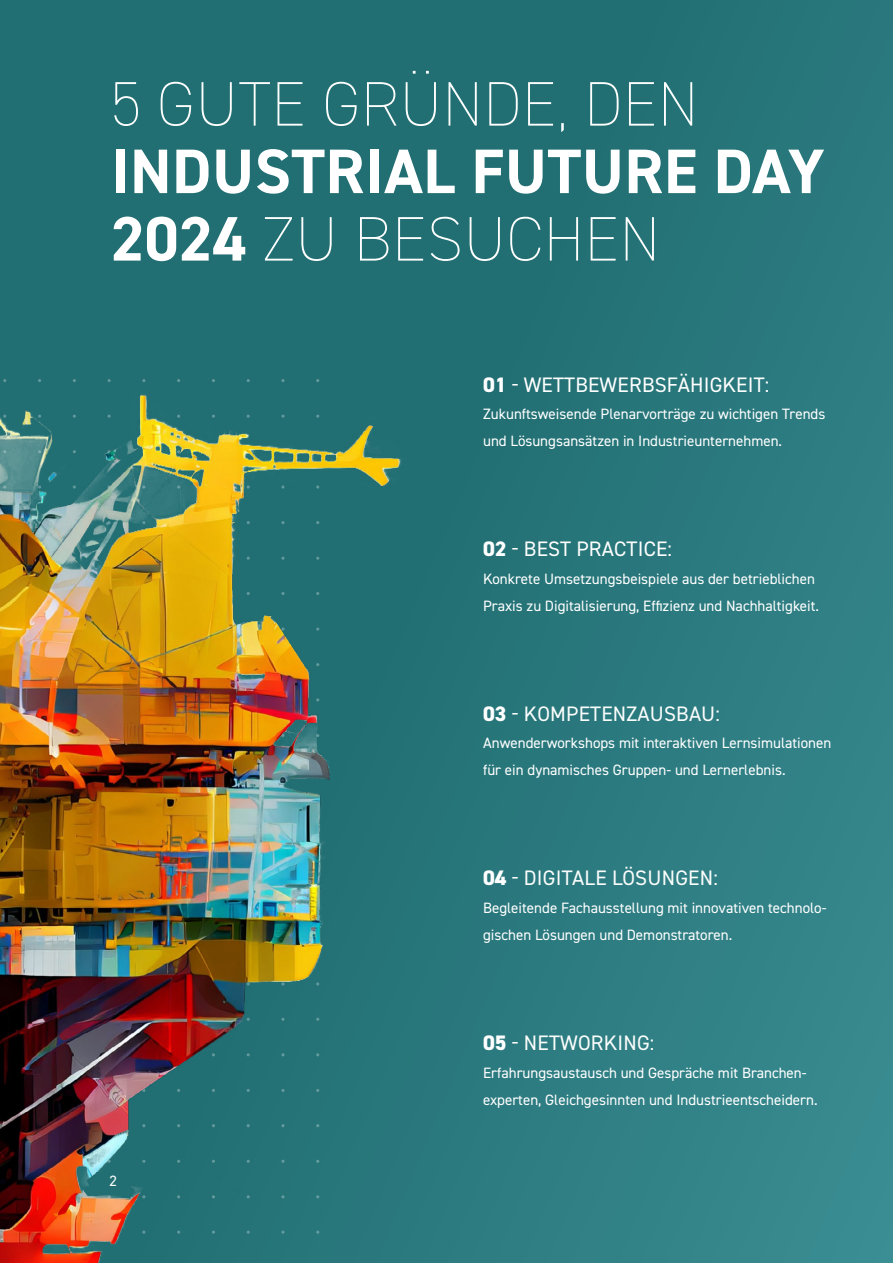
<style>
.page{position:relative;width:893px;height:1263px;background:#fff}
.page>*{position:absolute;margin:0;border:0;box-sizing:border-box;transform-origin:0 0}
.t1{font:700 63px/67.5px "DIN2014";letter-spacing:.01em;color:#fff}
.t2{font:200 63px "DIN2014";letter-spacing:.01em;color:#fff}
.t3{font:21px "DIN2014";letter-spacing:.01em;color:#fbfdfc}
.t4{font:21px "DIN2014";letter-spacing:.01em;color:#fff}
.t5{font:15px/27px "DIN2014";color:#fff}
.s1{font-weight:200}
.s2{font-weight:800}
.s3{font-weight:800;color:#fff}
.s4{color:#fff}
</style>
<div class="page">
<div style="left:0;top:0;width:893px;height:1263px;background:linear-gradient(to right,#1e6a6e,#2f7f84)"></div>
<svg style="left:281px;top:379px;width:4px;height:3px"></svg>
<img style="left:0;top:391px;width:465px;height:872px">
<h1 class="t2" style="left:111px;top:66px;width:589px">5 GUTE GRÜNDE, DEN</h1>
<h1 class="t1" style="left:111px;top:137px;width:715px">INDUSTRIAL FUTURE DAY<br>2024 <span class="s1">ZU BESUCHEN</span></h1>
<h2 class="t4" style="left:483px;top:371px;width:288px"><span class="s2">01</span> - WETTBEWERBSFÄHIGKEIT:</h2>
<p class="t5" style="left:483px;top:400px;width:344px">Zukunftsweisende Plenarvorträge zu wichtigen Trends und Lösungsansätzen in Industrieunternehmen.</p>
<h2 class="t4" style="left:483px;top:536px;width:190px"><span class="s2">02</span> - BEST PRACTICE:</h2>
<p class="t5" style="left:483px;top:565px;width:337px">Konkrete Umsetzungsbeispiele aus der betrieblichen<br>Praxis zu Digitalisierung, Effizienz und Nachhaltigkeit.</p>
<h2 class="t3" style="left:483px;top:700px;width:238px"><span class="s3">03</span> - KOMPETENZAUSBAU:</h2>
<p class="t5" style="left:483px;top:729px;width:350px">Anwenderworkshops mit interaktiven Lernsimulationen für ein dynamisches Gruppen- und Lernerlebnis.</p>
<h2 class="t3" style="left:483px;top:865px;width:236px"><span class="s3">04</span> <span class="s4">-</span> DIGITALE LÖSUNGEN:</h2>
<p class="t5" style="left:483px;top:894px;width:345px">Begleitende Fachausstellung mit innovativen technolo&shy;gischen Lösungen und Demonstratoren.</p>
<h2 class="t3" style="left:483px;top:1029px;width:173px"><span class="s3">05</span> <span class="s4">-</span> NETWORKING:</h2>
<p class="t5" style="left:109px;top:1167px;width:9px">2</p>
<p class="t5" style="left:483px;top:1059px;width:336px">Erfahrungsaustausch und Gespräche mit Branchen&shy;experten, Gleichgesinnten und Industrieentscheidern.</p>
</div>
